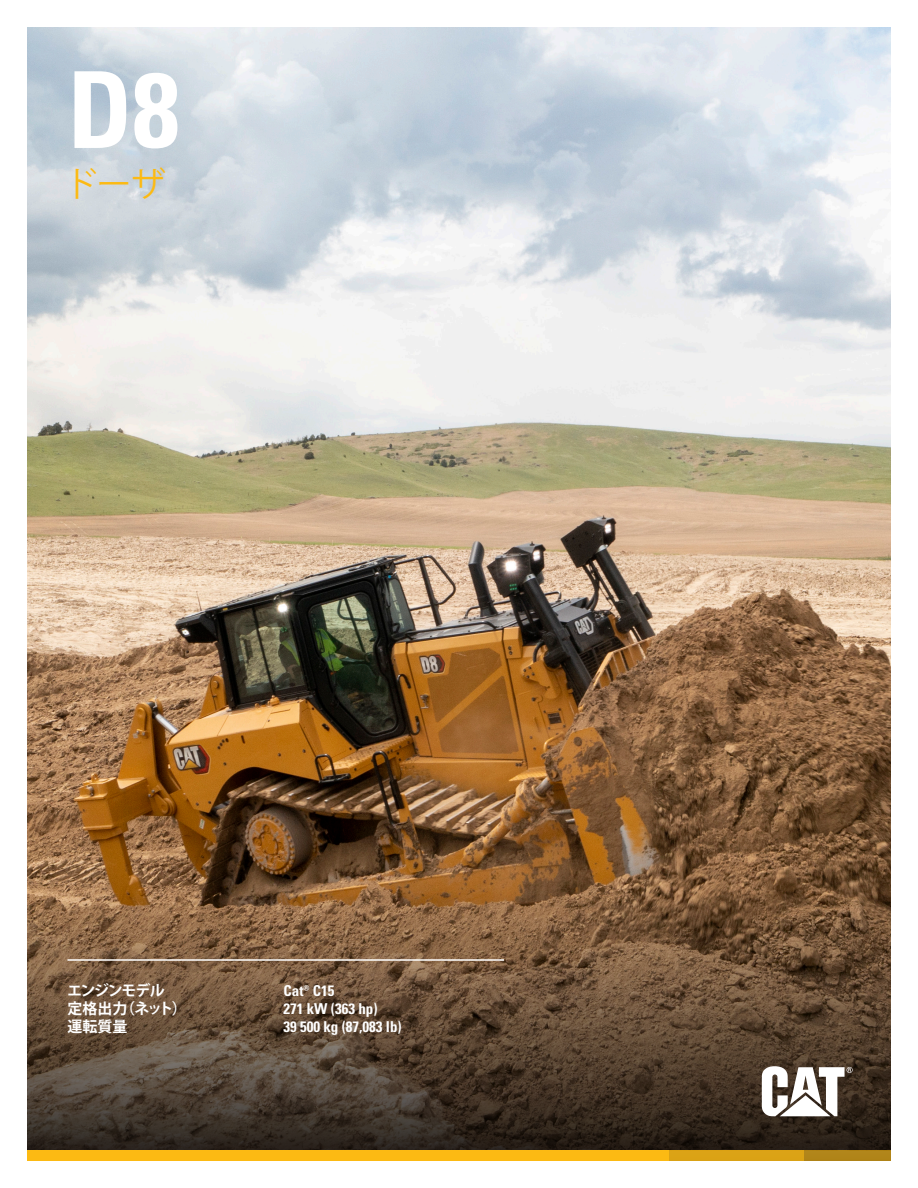
<style>
.page{position:relative;width:918px;height:1188px;background:#fff}
.page>*{position:absolute;margin:0;border:0;box-sizing:border-box;transform-origin:0 0}
.Model{font:106.2px "Univers LTCYR 67 Bold Cond";color:#fff}
.Machine_Family{font:34.5px "Koz Go Pr 6 N";color:#fcba13}
.Front_Cover_-_Table{font:15px "Univers LTCYR 67 Bold Cond";color:#fff}
.Front_Cover_-_Table-2{font:700 15px "Koz Go Pr 6 N";letter-spacing:-.06em;color:#fff}
.Front_Cover_-_Table-3{font:700 15px "Koz Go Pr 6 N";letter-spacing:-.08em;color:#fff}
</style>
<div class="page">
<img style="left:27px;top:27px;width:864px;height:864px">
<svg style="left:27px;top:891px;width:864px;height:260px;background:#624a35"></svg>
<div style="left:27px;top:1151px;width:641px;height:10px;background:#fcba13"></div>
<div style="left:667px;top:1151px;width:137px;height:10px;background:#dba315"></div>
<div style="left:804px;top:1151px;width:87px;height:10px;background:#b08519"></div>
<svg style="left:762px;top:1066px;width:91px;height:50px"></svg>
<hr style="left:68px;top:959px;width:436px;height:2px;background:#fff">
<p class="Model" style="left:68px;top:45px;width:114px">D8</p>
<p class="Machine_Family" style="left:63px;top:165px;width:103px">ドーザ</p>
<p class="Front_Cover_-_Table-3" style="left:67px;top:982px;width:99px">エンジンモデル</p>
<p class="Front_Cover_-_Table" style="left:284px;top:982px;width:52px">Cat® C15</p>
<p class="Front_Cover_-_Table-2" style="left:68px;top:1000px;width:121px">定格出力（ネット）</p>
<p class="Front_Cover_-_Table" style="left:284px;top:1000px;width:96px">271 kW (363 hp)</p>
<p class="Front_Cover_-_Table-2" style="left:68px;top:1018px;width:61px">運転質量</p>
<p class="Front_Cover_-_Table" style="left:284px;top:1018px;width:120px">39 500 kg (87,083 lb)</p>
</div>
